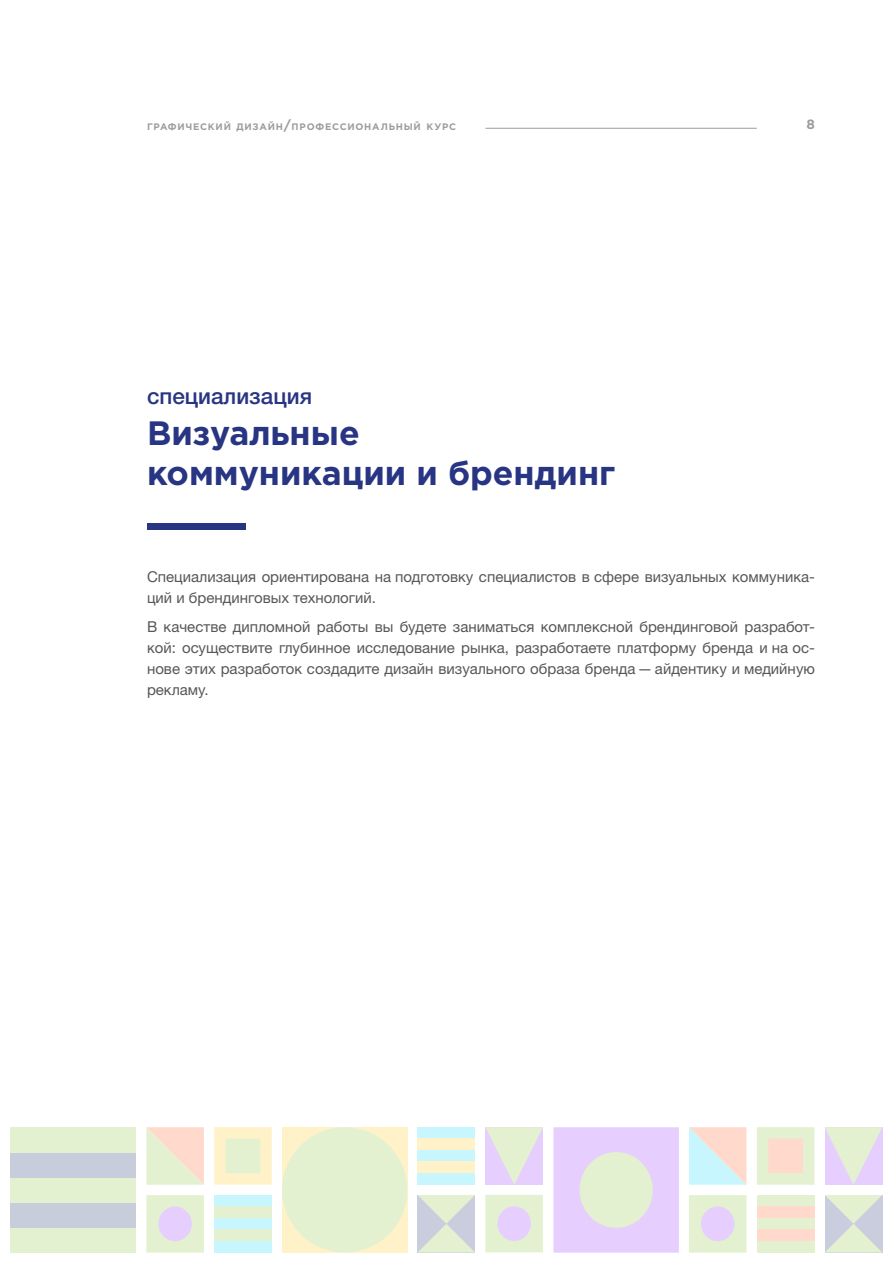
<style>
.page{position:relative;width:893px;height:1263px;background:#fff}
.page>*{position:absolute;margin:0;border:0;box-sizing:border-box;transform-origin:0 0}
.t1{font:700 33.75px/40.5px "Gotham Pro";color:#283583}
.t2{font:500 22.5px "Helvetica Neue LTW1 G";color:#283583}
.t3{font:15px/21px "Helvetica Neue LTW1 G";color:#575756}
.t4{font:700 13.5px "Gotham Pro";color:#9d9d9c}
.t5{font:700 9.45px "Gotham Pro";letter-spacing:.08em;color:#9d9d9c}
.s1{font-size:13.5px}
</style>
<div class="page">
<hr style="left:485px;top:128px;width:272px;height:1px;background:#9d9d9c">
<svg style="left:214px;top:1127px;width:58px;height:58px;background:#f4f1cb"></svg>
<svg style="left:757px;top:1127px;width:57px;height:58px;background:#ede8ce"></svg>
<svg style="left:553px;top:1127px;width:126px;height:126px;background:#e5d9f2"></svg>
<svg style="left:146px;top:1195px;width:58px;height:57px;background:#e4e7dd"></svg>
<svg style="left:689px;top:1195px;width:57px;height:57px;background:#e3e7dd"></svg>
<svg style="left:485px;top:1195px;width:58px;height:57px;background:#e4e7dd"></svg>
<svg style="left:485px;top:1127px;width:58px;height:58px;background:#e4dfe7"></svg>
<svg style="left:825px;top:1127px;width:57px;height:58px;background:#e4e0e7"></svg>
<div style="left:214px;top:1195px;width:58px;height:11px;background:#c8f6ff"></div>
<div style="left:214px;top:1206px;width:58px;height:12px;background:#e3f1d0"></div>
<div style="left:214px;top:1218px;width:58px;height:11px;background:#c8f6ff"></div>
<div style="left:214px;top:1229px;width:58px;height:12px;background:#e3f1d0"></div>
<div style="left:214px;top:1241px;width:58px;height:12px;background:#c8f6ff"></div>
<div style="left:757px;top:1195px;width:57px;height:11px;background:#e3f1d0"></div>
<div style="left:757px;top:1206px;width:57px;height:12px;background:#ffd9cb"></div>
<div style="left:757px;top:1218px;width:57px;height:11px;background:#e3f1d0"></div>
<div style="left:757px;top:1229px;width:57px;height:12px;background:#ffd9cb"></div>
<div style="left:757px;top:1241px;width:57px;height:12px;background:#e3f1d0"></div>
<div style="left:418px;top:1127px;width:57px;height:12px;background:#c8f6ff"></div>
<div style="left:418px;top:1139px;width:57px;height:11px;background:#fff2c8"></div>
<div style="left:418px;top:1150px;width:57px;height:12px;background:#c8f6ff"></div>
<div style="left:418px;top:1161px;width:57px;height:12px;background:#fff2c8"></div>
<div style="left:418px;top:1173px;width:57px;height:12px;background:#c8f6ff"></div>
<div style="left:11px;top:1227px;width:125px;height:25px;background:#e3f1d0"></div>
<div style="left:11px;top:1202px;width:125px;height:25px;background:#c8cddc"></div>
<div style="left:11px;top:1177px;width:125px;height:25px;background:#e3f1d0"></div>
<div style="left:11px;top:1152px;width:125px;height:25px;background:#c8cddc"></div>
<div style="left:11px;top:1127px;width:125px;height:25px;background:#e3f1d0"></div>
<svg style="left:418px;top:1195px;width:57px;height:57px;background:#d6ded6"></svg>
<svg style="left:825px;top:1195px;width:57px;height:57px;background:#d6dfd6"></svg>
<svg style="left:146px;top:1127px;width:58px;height:58px;background:#f1e5ce"></svg>
<svg style="left:689px;top:1127px;width:57px;height:58px;background:#e3e7e5"></svg>
<div style="left:282px;top:1127px;width:125px;height:125px;background:#fff2c8"></div>
<div style="left:282px;top:1127px;width:125px;height:125px;background:#e3f1d0;border-radius:50%"></div>
<div style="left:147px;top:523px;width:98px;height:7px;background:#283583"></div>
<p class="t5" style="left:147px;top:121px;width:311px">графический дизайн<span class="s1">/</span>профессиональный курс</p>
<p class="t4" style="left:806px;top:116px;width:10px">8</p>
<h2 class="t2" style="left:147px;top:383px;width:167px">специализация</h2>
<h1 class="t1" style="left:147px;top:412px;width:470px">Визуальные коммуникации и брендинг</h1>
<p class="t3" style="left:147px;top:566px;width:669px">Специализация ориентирована на подготовку специалистов в сфере визуальных коммуника&shy;ций и брендинговых технологий.</p>
<p class="t3" style="left:147px;top:616px;width:669px;text-align:justify">В качестве дипломной работы вы будете заниматься комплексной брендинговой разработ&shy;кой: осуществите глубинное исследование рынка, разработаете платформу бренда и на ос&shy;нове этих разработок создадите дизайн визуального образа бренда— айдентику и медийную рекламу.</p>
</div>
